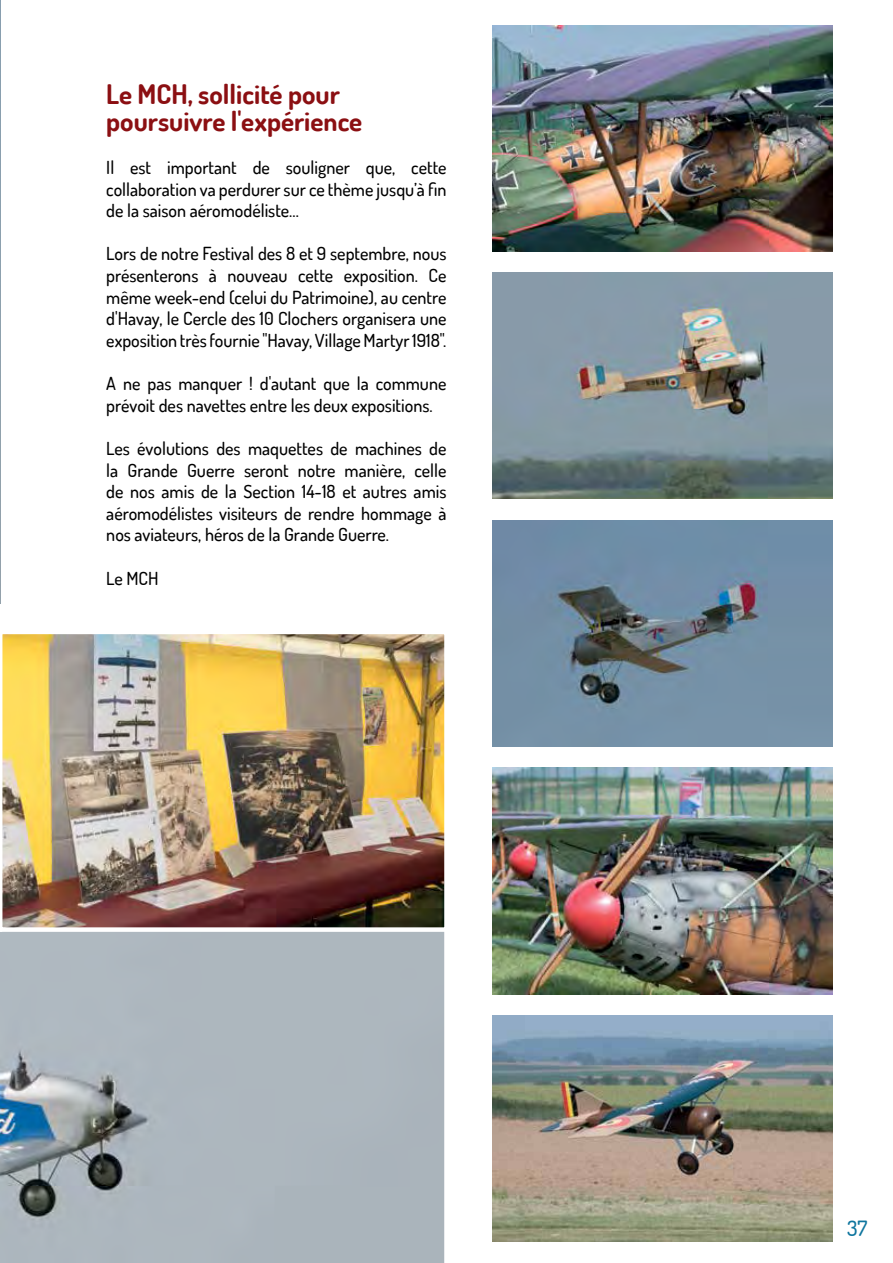
<style>
.page{position:relative;width:893px;height:1263px;background:#fff}
.page>*{position:absolute;margin:0;border:0;box-sizing:border-box;transform-origin:0 0}
.t1{font:700 27px/27px "Dosis";color:#8b0f12}
.t2{font:500 21px "Dosis";color:#0e759e}
.t3{font:500 18px/21.6px "Dosis";color:#000;text-align:justify}
</style>
<div class="page">
<img style="left:0;top:0;width:1px;height:603px">
<svg style="left:0;top:932px;width:445px;height:331px;background:#a7b1b9"></svg>
<img style="left:2px;top:634px;width:443px;height:298px">
<img style="left:492px;top:1015px;width:341px;height:227px">
<img style="left:492px;top:272px;width:341px;height:227px">
<img style="left:493px;top:25px;width:340px;height:227px">
<img style="left:492px;top:767px;width:341px;height:227px">
<img style="left:492px;top:520px;width:341px;height:227px">
<h1 class="t1" style="left:106px;top:80px;width:258px">Le MCH, sollicité pour poursuivre l'expérience</h1>
<p class="t3" style="left:106px;top:156px;width:342px">Il est important de souligner que, cette collaboration va perdurer sur ce thème jusqu’à fin de la saison aéromodéliste…</p>
<p class="t3" style="left:106px;top:243px;width:342px">Lors de notre Festival des 8 et 9 septembre, nous présenterons à nouveau cette exposition. Ce même week-end (celui du Patrimoine), au centre d'Havay, le Cercle des 10 Clochers organisera une exposition très fournie "Havay, Village Martyr 1918".</p>
<p class="t3" style="left:106px;top:372px;width:342px">A ne pas manquer ! d'autant que la commune prévoit des navettes entre les deux expositions.</p>
<p class="t3" style="left:106px;top:437px;width:342px">Les évolutions des maquettes de machines de la Grande Guerre seront notre manière, celle de nos amis de la Section 14-18 et autres amis aéromodélistes visiteurs de rendre hommage à nos aviateurs, héros de la Grande Guerre.</p>
<p class="t3" style="left:106px;top:567px;width:54px">Le MCH</p>
<p class="t2" style="left:847px;top:1214px;width:22px">37</p>
</div>
